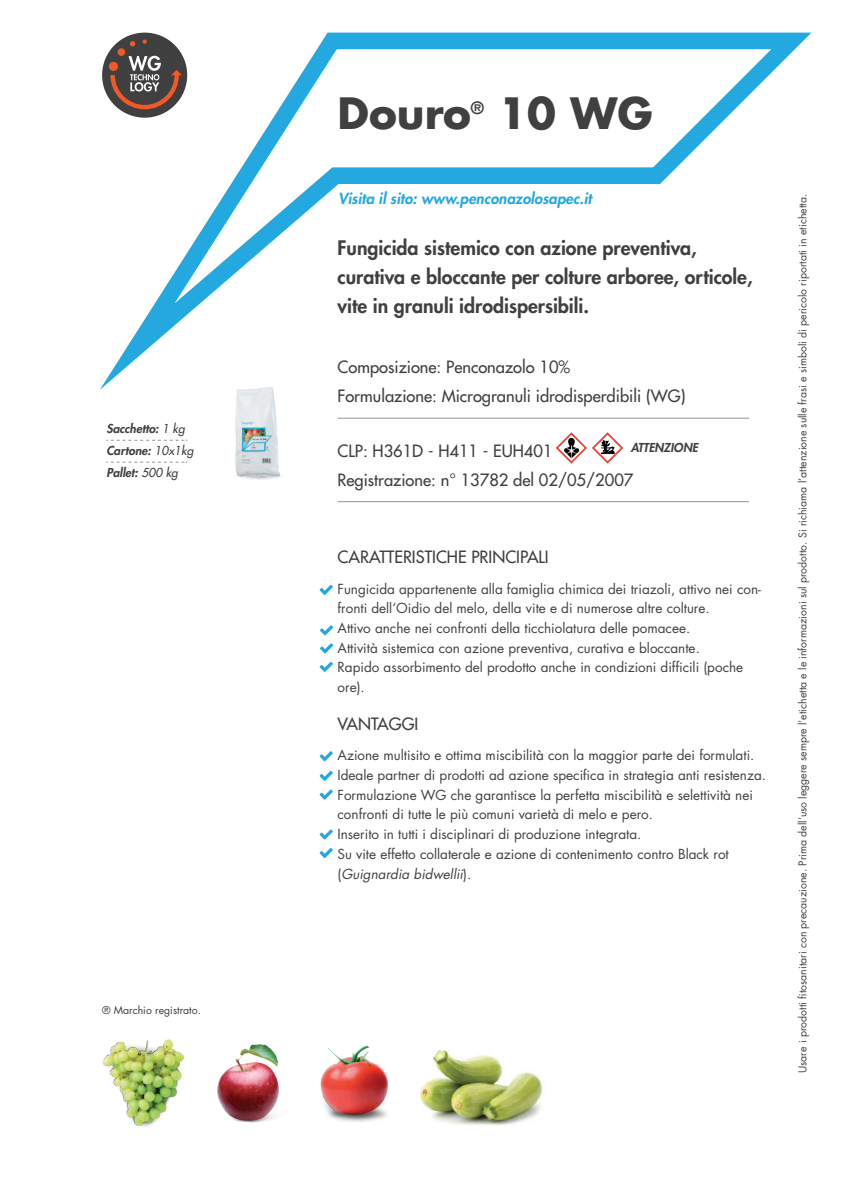
<style>
.page{position:relative;width:851px;height:1191px;background:#fff}
.page>*{position:absolute;margin:0;border:0;box-sizing:border-box;transform-origin:0 0}
.t1{font:700 42px "Futura Std";color:#404041}
.t2{font:800 19.5px/29px "Futura Std";color:#404041}
.t3{font:500 16.5px/29px "Futura Std";color:#404041}
.t4{font:700 16.5px "Futura Std";color:#404041}
.t5{font:italic 800 15px "Futura Std";color:#24a8e0}
.t6{font:13.5px/19.6px "Futura Std";color:#404041}
.t7{font:italic 800 12px/21.9px "Futura Std";color:#404041}
.t8{font:10.5px "Futura Std";color:#404041}
.s1{font-weight:500}
.s2{font-style:italic}
</style>
<div class="page">
<img style="left:103px;top:1040px;width:81px;height:87px">
<img style="left:320px;top:1045px;width:68px;height:77px">
<img style="left:217px;top:1044px;width:62px;height:79px">
<img style="left:420px;top:1050px;width:122px;height:75px">
<svg style="left:114px;top:32px;width:698px;height:338px"></svg>
<hr style="left:337px;top:418px;width:411px;height:1px;background:#929497">
<hr style="left:337px;top:501px;width:411px;height:1px;background:#929497">
<svg style="left:319px;top:585px;width:14px;height:10px"></svg>
<svg style="left:319px;top:662px;width:14px;height:10px"></svg>
<svg style="left:320px;top:643px;width:13px;height:10px"></svg>
<svg style="left:320px;top:625px;width:13px;height:10px"></svg>
<svg style="left:319px;top:751px;width:14px;height:10px"></svg>
<svg style="left:319px;top:771px;width:14px;height:10px"></svg>
<svg style="left:319px;top:789px;width:14px;height:10px"></svg>
<svg style="left:319px;top:829px;width:14px;height:10px"></svg>
<svg style="left:319px;top:848px;width:14px;height:10px"></svg>
<svg style="left:555px;top:432px;width:68px;height:31px"></svg>
<img style="left:235px;top:387px;width:45px;height:93px">
<svg style="left:106px;top:440px;width:81px;height:1px"></svg>
<svg style="left:106px;top:462px;width:81px;height:1px"></svg>
<div style="left:102px;top:33px;width:85px;height:85px;background:#404041;border-radius:50%"></div>
<svg style="left:110px;top:56px;width:72px;height:53px"></svg>
<div style="left:117px;top:48px;width:8px;height:8px;background:#f15929;border-radius:50%"></div>
<svg style="left:130px;top:41px;width:5px;height:5px"></svg>
<svg style="left:142px;top:39px;width:5px;height:5px"></svg>
<div style="left:109px;top:62px;width:9px;height:9px;background:#f15929;border-radius:50%"></div>
<p class="t7" style="left:106px;top:418px;width:89px">Sacchetto: <span class="s1">1 kg<br></span>Cartone: <span class="s1">10x1kg<br></span>Pallet: <span class="s1">500 kg</span></p>
<p class="t8" style="left:102px;top:1003px;width:100px">® Marchio registrato.</p>
<h1 class="t1" style="left:337px;top:85px;width:135px">Douro</h1>
<p class="t4" style="left:470px;top:97px;width:15px">®</p>
<h1 class="t1" style="left:498px;top:85px;width:156px">10 WG</h1>
<p class="t5" style="left:338px;top:189px;width:255px">Visita il sito: www.penconazolosapec.it</p>
<h2 class="t2" style="left:337px;top:234px;width:416px">Fungicida sistemico con azione preventiva, curativa e bloccante per colture arboree, orticole, vite in granuli idrodispersibili.</h2>
<p class="t3" style="left:337px;top:352px;width:349px">Composizione: Penconazolo 10%<br>Formulazione: Microgranuli idrodisperdibili (WG)</p>
<p class="t3" style="left:337px;top:436px;width:297px">CLP: H361D - H411 - EUH401<br>Registrazione: n° 13782 del 02/05/2007</p>
<p class="t7" style="left:630px;top:437px;width:69px">ATTENZIONE</p>
<p class="t3" style="left:337px;top:543px;width:213px">CARATTERISTICHE PRINCIPALI</p>
<p class="t6" style="left:337px;top:579px;width:425px">Fungicida appartenente alla famiglia chimica dei triazoli, attivo nei con&shy;fronti dell’Oidio del melo, della vite e di numerose altre colture.<br>Attivo anche nei confronti della ticchiolatura delle pomacee.<br>Attività sistemica con azione preventiva, curativa e bloccante.<br>Rapido assorbimento del prodotto anche in condizioni difficili (poche ore).</p>
<p class="t3" style="left:337px;top:709px;width:82px">VANTAGGI</p>
<p class="t6" style="left:337px;top:745px;width:430px">Azione multisito e ottima miscibilità con la maggior parte dei formulati.<br>Ideale partner di prodotti ad azione specifica in strategia anti resistenza.<br>Formulazione WG che garantisce la perfetta miscibilità e selettività nei confronti di tutte le più comuni varietà di melo e pero.<br>Inserito in tutti i disciplinari di produzione integrata.<br>Su vite effetto collaterale e azione di contenimento contro Black rot (<span class="s2">Guignardia bidwellii</span>).</p>
<p class="t8" style="left:795px;top:1073px;width:880px;rotate:-90deg">Usare i prodotti fitosanitari con precauzione. Prima dell’uso leggere sempre l’etichetta e le informazioni sul prodotto. Si richiama l’attenzione sulle frasi e simboli di pericolo riportati in etichetta.</p>
</div>
